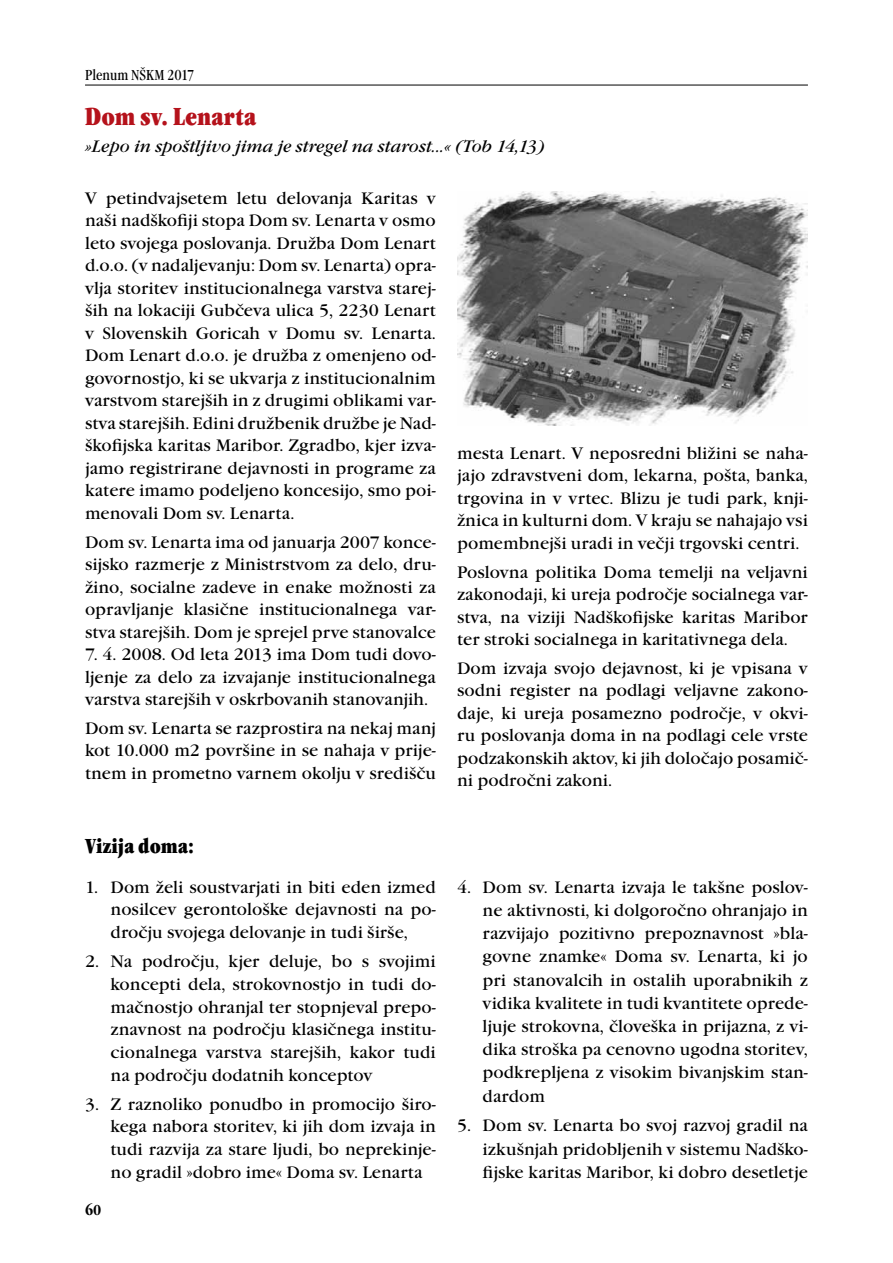
<style>
.page{position:relative;width:893px;height:1263px;background:#fff}
.page>*{position:absolute;margin:0;border:0;box-sizing:border-box;transform-origin:0 0}
.t1{font:25.5px "Garamond Itc TOT Ultr Cond";color:#b5121b}
.t2{font:21px "Garamond Itc TOT Ultr Cond";color:#000}
.t3{font:17.25px/22.5px "Garamond Itc TOT";color:#000;text-align:justify}
.t4{font:italic 17.25px "Garamond Itc TOT";color:#000}
.t5{font:condensed 15px "Garamond Itc TOT";color:#000}
.t6{font:700 condensed 15px "Garamond Itc TOT";color:#000}
</style>
<div class="page">
<hr style="left:85px;top:85px;width:723px;height:1px;background:#000">
<img style="left:457px;top:191px;width:351px;height:234px">
<p class="t5" style="left:85px;top:66px;width:111px">Plenum NŠKM 2017</p>
<h1 class="t1" style="left:85px;top:102px;width:173px">Dom sv. Lenarta</h1>
<p class="t4" style="left:85px;top:136px;width:461px">»Lepo in spoštljivo jima je stregel na starost...« (Tob 14,13)</p>
<p class="t3" style="left:85px;top:187px;width:352px">V petindvajsetem letu delovanja Karitas v naši nadškofiji stopa Dom sv. Lenarta v osmo leto svojega poslovanja. Družba Dom Lenart d.o.o. (v nadaljevanju: Dom sv. Lenarta) opra&shy;vlja storitev institucionalnega varstva starej&shy;ših na lokaciji Gubčeva ulica 5, 2230 Lenart v Slovenskih Goricah v Domu sv. Lenarta.<br>Dom Lenart d.o.o. je družba z omenjeno od&shy;govornostjo, ki se ukvarja z institucionalnim varstvom starejših in z drugimi oblikami var&shy;stva starejših. Edini družbenik družbe je Nad&shy;škofijska karitas Maribor. Zgradbo, kjer izva&shy;jamo registrirane dejavnosti in programe za katere imamo podeljeno koncesijo, smo poi&shy;menovali Dom sv. Lenarta.</p>
<p class="t3" style="left:85px;top:531px;width:352px">Dom sv. Lenarta ima od januarja 2007 konce&shy;sijsko razmerje z Ministrstvom za delo, dru&shy;žino, socialne zadeve in enake možnosti za opravljanje klasične institucionalnega var&shy;stva starejših. Dom je sprejel prve stanovalce</p>
<p class="t3" style="left:85px;top:643px;width:352px">7. 4. 2008. Od leta 2013 ima Dom tudi dovo&shy;ljenje za delo za izvajanje institucionalnega varstva starejših v oskrbovanih stanovanjih.</p>
<p class="t3" style="left:85px;top:717px;width:352px">Dom sv. Lenarta se razprostira na nekaj manj kot 10.000 m2 površine in se nahaja v prije&shy;tnem in prometno varnem okolju v središču</p>
<p class="t3" style="left:457px;top:442px;width:352px">mesta Lenart. V neposredni bližini se naha&shy;jajo zdravstveni dom, lekarna, pošta, banka, trgovina in v vrtec. Blizu je tudi park, knji&shy;žnica in kulturni dom. V kraju se nahajajo vsi pomembnejši uradi in večji trgovski centri.</p>
<p class="t3" style="left:457px;top:561px;width:352px">Poslovna politika Doma temelji na veljavni zakonodaji, ki ureja področje socialnega var&shy;stva, na viziji Nadškofijske karitas Maribor ter stroki socialnega in karitativnega dela.</p>
<p class="t3" style="left:457px;top:657px;width:352px">Dom izvaja svojo dejavnost, ki je vpisana v sodni register na podlagi veljavne zakono&shy;daje, ki ureja posamezno področje, v okvi&shy;ru poslovanja doma in na podlagi cele vrste podzakonskih aktov, ki jih določajo posamič&shy;ni področni zakoni.</p>
<p class="t2" style="left:85px;top:834px;width:110px">Vizija doma:</p>
<p class="t3" style="left:111px;top:876px;width:327px;text-indent:-26px">1. Dom želi soustvarjati in biti eden izmed nosilcev gerontološke dejavnosti na po&shy;dročju svojega delovanje in tudi širše,</p>
<p class="t3" style="left:111px;top:950px;width:327px;text-indent:-26px">2. Na področju, kjer deluje, bo s svojimi koncepti dela, strokovnostjo in tudi do&shy;mačnostjo ohranjal ter stopnjeval prepo&shy;znavnost na področju klasičnega institu&shy;cionalnega varstva starejših, kakor tudi na področju dodatnih konceptov</p>
<p class="t3" style="left:111px;top:1093px;width:327px;text-indent:-26px">3. Z raznoliko ponudbo in promocijo širo&shy;kega nabora storitev, ki jih dom izvaja in tudi razvija za stare ljudi, bo neprekinje&shy;no gradil »dobro ime« Doma sv. Lenarta</p>
<p class="t6" style="left:85px;top:1202px;width:18px">60</p>
<p class="t3" style="left:483px;top:875px;width:327px;line-height:23.2px;text-indent:-26px">4. Dom sv. Lenarta izvaja le takšne poslov&shy;ne aktivnosti, ki dolgoročno ohranjajo in razvijajo pozitivno prepoznavnost »bla&shy;govne znamke« Doma sv. Lenarta, ki jo pri stanovalcih in ostalih uporabnikih z vidika kvalitete in tudi kvantitete oprede&shy;ljuje strokovna, človeška in prijazna, z vi&shy;dika stroška pa cenovno ugodna storitev, podkrepljena z visokim bivanjskim stan&shy;dardom</p>
<p class="t3" style="left:483px;top:1114px;width:327px;line-height:23.2px;text-indent:-26px">5. Dom sv. Lenarta bo svoj razvoj gradil na izkušnjah pridobljenih v sistemu Nadško&shy;fijske karitas Maribor, ki dobro desetletje</p>
</div>
